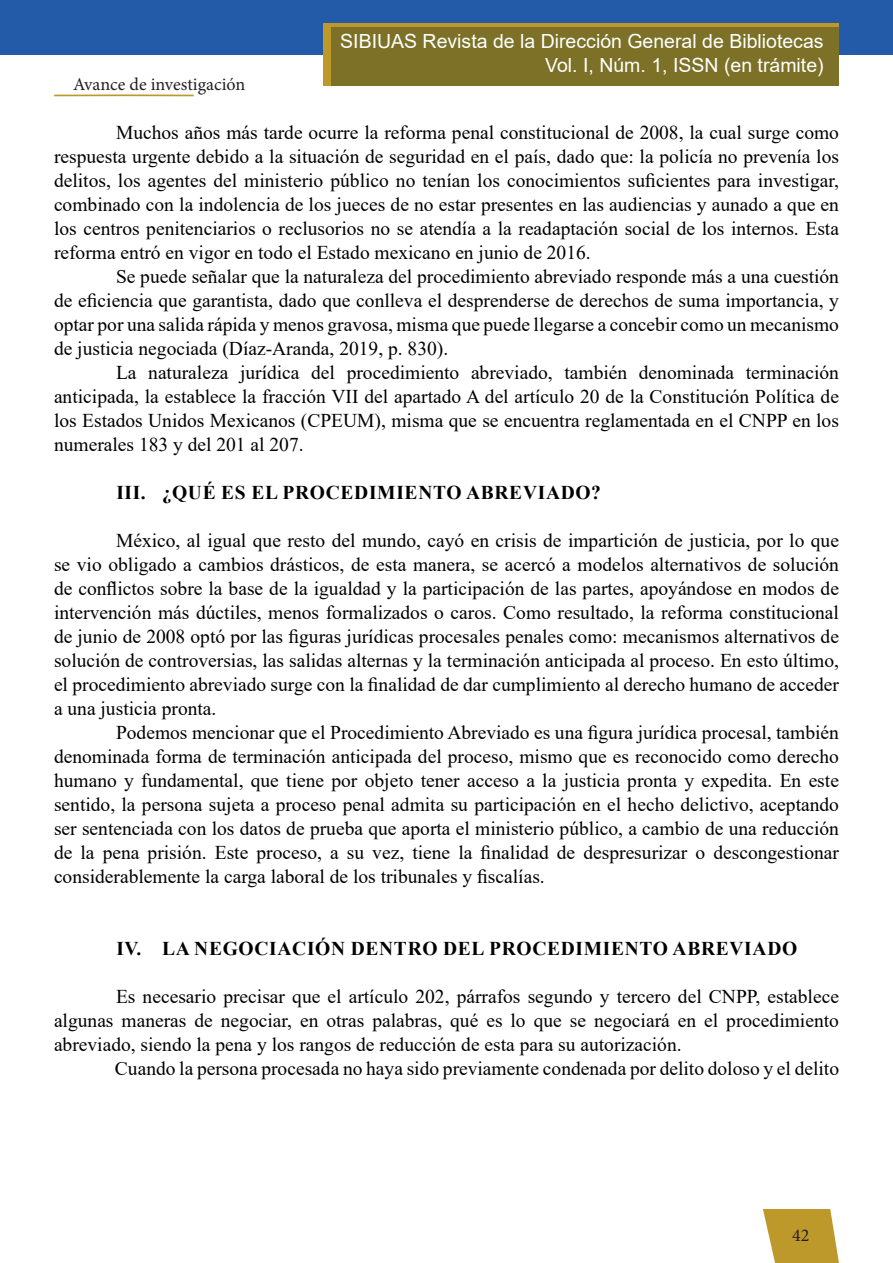
<style>
.page{position:relative;width:893px;height:1263px;background:#fff}
.page>*{position:absolute;margin:0;border:0;box-sizing:border-box;transform-origin:0 0}
.texto{font:19.5px/24px "Times New Roman";color:#000;text-align:justify}
.texto-2{font:700 19.5px "Times New Roman";letter-spacing:.035em;color:#000}
.t1{font:19.5px/24px "Arial";color:#fff;text-align:right}
.t2{font:18px "Minion Pro";color:#231f20}
</style>
<div class="page">
<svg style="left:54px;top:94px;width:140px;height:3px"></svg>
<svg style="left:763px;top:1209px;width:76px;height:54px;background:#c5a647"></svg>
<div style="left:0;top:0;width:893px;height:54px;background:#245ba9"></div>
<div style="left:323px;top:23px;width:516px;height:62px;background:#bc992a"></div>
<div style="left:331px;top:27px;width:508px;height:58px;background:#7c7127"></div>
<p class="t2" style="left:73px;top:72px;width:174px">Avance de investigación</p>
<p class="t1" style="left:340px;top:29px;width:485px">SIBIUAS Revista de la Dirección General de Bibliotecas<br>Vol. I, Núm. 1, ISSN (en trámite)</p>
<p class="texto" style="left:54px;top:120px;width:786px;text-indent:62px">Muchos años más tarde ocurre la reforma penal constitucional de 2008, la cual surge como respuesta urgente debido a la situación de seguridad en el país, dado que: la policía no prevenía los delitos, los agentes del ministerio público no tenían los conocimientos suficientes para investigar, combinado con la indolencia de los jueces de no estar presentes en las audiencias y aunado a que en los centros penitenciarios o reclusorios no se atendía a la readaptación social de los internos. Esta reforma entró en vigor en todo el Estado mexicano en junio de 2016.</p>
<p class="texto" style="left:54px;top:264px;width:786px;text-indent:62px">Se puede señalar que la naturaleza del procedimiento abreviado responde más a una cuestión de eficiencia que garantista, dado que conlleva el desprenderse de derechos de suma importancia, y optar por una salida rápida y menos gravosa, misma que puede llegarse a concebir como un mecanismo de justicia negociada (Díaz-Aranda, 2019, p. 830).</p>
<p class="texto" style="left:54px;top:360px;width:786px;text-indent:62px">La naturaleza jurídica del procedimiento abreviado, también denominada terminación anticipada, la establece la fracción VII del apartado A del artículo 20 de la Constitución Política de los Estados Unidos Mexicanos (CPEUM), misma que se encuentra reglamentada en el CNPP en los numerales 183 y del 201 al 207.</p>
<p class="texto-2" style="left:116px;top:478px;width:486px">III. ¿QUÉ ES EL PROCEDIMIENTO ABREVIADO?</p>
<p class="texto" style="left:54px;top:528px;width:786px;text-indent:62px">México, al igual que resto del mundo, cayó en crisis de impartición de justicia, por lo que se vio obligado a cambios drásticos, de esta manera, se acercó a modelos alternativos de solución de conflictos sobre la base de la igualdad y la participación de las partes, apoyándose en modos de intervención más dúctiles, menos formalizados o caros. Como resultado, la reforma constitucional de junio de 2008 optó por las figuras jurídicas procesales penales como: mecanismos alternativos de solución de controversias, las salidas alternas y la terminación anticipada al proceso. En esto último, el procedimiento abreviado surge con la finalidad de dar cumplimiento al derecho humano de acceder a una justicia pronta.</p>
<p class="texto" style="left:54px;top:720px;width:786px;text-indent:62px">Podemos mencionar que el Procedimiento Abreviado es una figura jurídica procesal, también denominada forma de terminación anticipada del proceso, mismo que es reconocido como derecho humano y fundamental, que tiene por objeto tener acceso a la justicia pronta y expedita. En este sentido, la persona sujeta a proceso penal admita su participación en el hecho delictivo, aceptando ser sentenciada con los datos de prueba que aporta el ministerio público, a cambio de una reducción de la pena prisión. Este proceso, a su vez, tiene la finalidad de despresurizar o descongestionar considerablemente la carga laboral de los tribunales y fiscalías.</p>
<p class="texto-2" style="left:116px;top:934px;width:682px">IV. LA NEGOCIACIÓN DENTRO DEL PROCEDIMIENTO ABREVIADO</p>
<p class="texto" style="left:54px;top:984px;width:786px;text-indent:62px">Es necesario precisar que el artículo 202, párrafos segundo y tercero del CNPP, establece algunas maneras de negociar, en otras palabras, qué es lo que se negociará en el procedimiento abreviado, siendo la pena y los rangos de reducción de esta para su autorización.</p>
<p class="texto" style="left:115px;top:1056px;width:726px">Cuando la persona procesada no haya sido previamente condenada por delito doloso y el delito</p>
<p class="t2" style="left:792px;top:1223px;width:19px">42</p>
</div>
